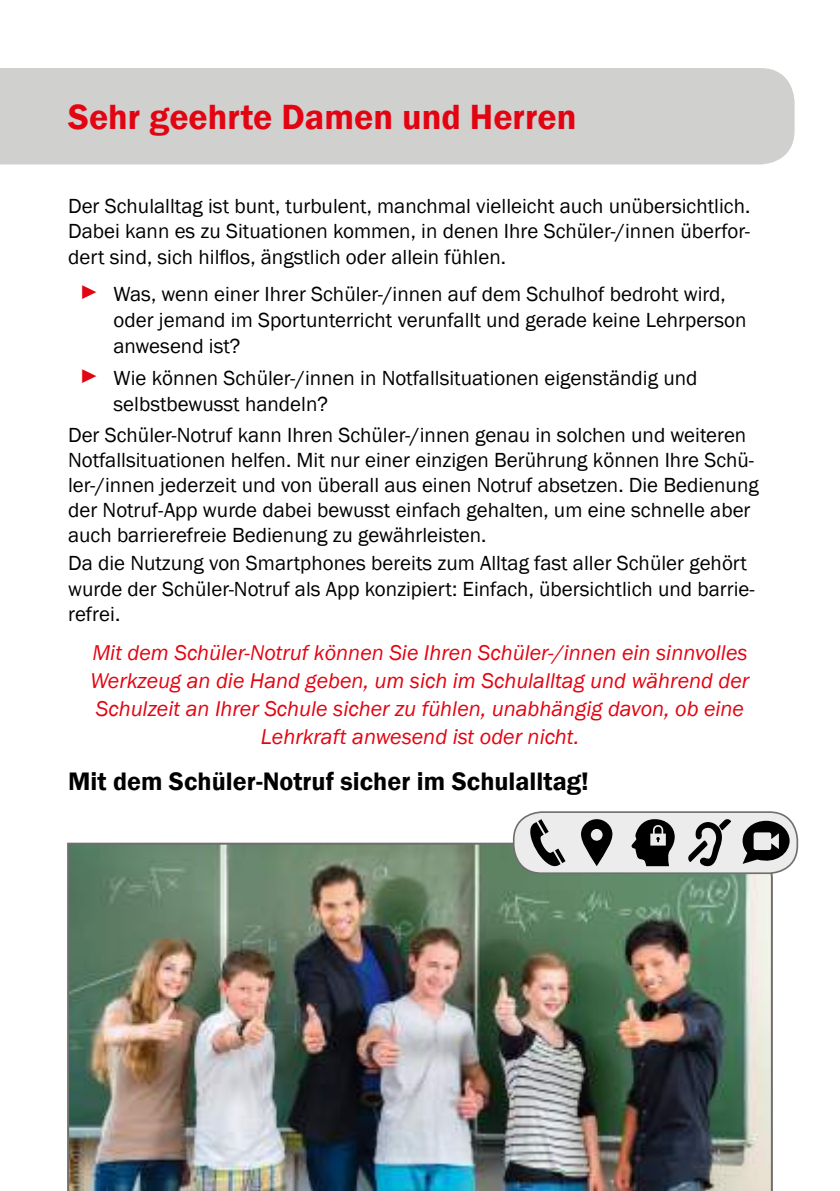
<style>
.page{position:relative;width:840px;height:1191px;background:#fff}
.page>*{position:absolute;margin:0;border:0;box-sizing:border-box;transform-origin:0 0}
.t1{font:600 36px "Franklin Gothic";color:#e30412}
.t2{font:600 26px "Franklin Gothic";color:#000}
.t3{font:italic 22px/28px "Franklin Gothic";color:#e30412;text-align:center}
.t4{font:21px/25.2px "Franklin Gothic";color:#000}
.s1{font-size:20px;color:#e30412}
</style>
<div class="page">
<div style="left:0;top:68px;width:794px;height:96px;background:#d0d0cf"></div>
<img style="left:67px;top:842px;width:706px;height:349px">
<div style="left:513px;top:812px;width:283px;height:61px;background:#ececec;border-radius:28px"></div>
<div style="left:512px;top:811px;width:285px;height:63px;border:2px solid #6f6f6e;border-radius:28px"></div>
<svg style="left:581px;top:819px;width:31px;height:47px"></svg>
<svg style="left:631px;top:819px;width:43px;height:47px"></svg>
<svg style="left:688px;top:819px;width:42px;height:47px"></svg>
<svg style="left:742px;top:820px;width:47px;height:44px"></svg>
<svg style="left:530px;top:819px;width:35px;height:47px"></svg>
<h1 class="t1" style="left:68px;top:102px;width:510px">Sehr geehrte Damen und Herren</h1>
<p class="t4" style="left:68px;top:195px;width:683px;text-align:justify">Der Schulalltag ist bunt, turbulent, manchmal vielleicht auch unübersichtlich.<br>Dabei kann es zu Situationen kommen, in denen Ihre Schüler-/innen überfor&shy;dert sind, sich hilflos, ängstlich oder allein fühlen.</p>
<p class="t4" style="left:113px;top:282px;width:634px;line-height:26px;text-indent:-34px"><span class="s1">►</span> Was, wenn einer Ihrer Schüler-/innen auf dem Schulhof bedroht wird, oder jemand im Sportunterricht verunfallt und gerade keine Lehrperson anwesend ist?</p>
<p class="t4" style="left:113px;top:365px;width:585px;line-height:26px;text-indent:-34px"><span class="s1">►</span> Wie können Schüler-/innen in Notfallsituationen eigenständig und selbstbewusst handeln?</p>
<p class="t4" style="left:68px;top:423px;width:691px">Der Schüler-Notruf kann Ihren Schüler-/innen genau in solchen und weiteren Notfallsituationen helfen. Mit nur einer einzigen Berührung können Ihre Schü&shy;ler-/innen jederzeit und von überall aus einen Notruf absetzen. Die Bedienung der Notruf-App wurde dabei bewusst einfach gehalten, um eine schnelle aber auch barrierefreie Bedienung zu gewährleisten.</p>
<p class="t4" style="left:68px;top:552px;width:687px">Da die Nutzung von Smartphones bereits zum Alltag fast aller Schüler gehört wurde der Schüler-Notruf als App konzipiert: Einfach, übersichtlich und barrie&shy;refrei.</p>
<p class="t3" style="left:90px;top:640px;width:660px">Mit dem Schüler-Notruf können Sie Ihren Schüler-/innen ein sinnvolles Werkzeug an die Hand geben, um sich im Schulalltag und während der Schulzeit an Ihrer Schule sicher zu fühlen, unabhängig davon, ob eine Lehrkraft anwesend ist oder nicht.</p>
<p class="t2" style="left:68px;top:770px;width:522px">Mit dem Schüler-Notruf sicher im Schulalltag!</p>
</div>
